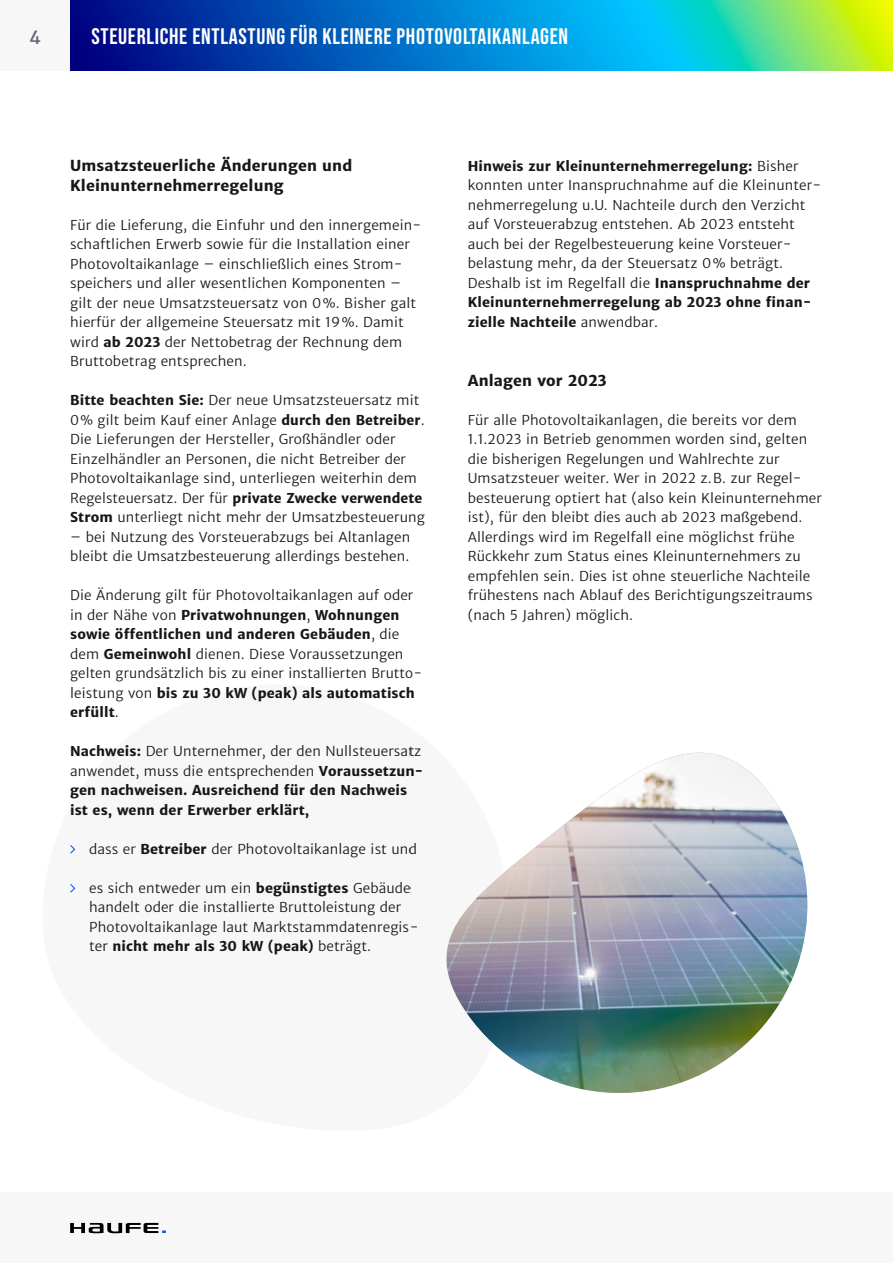
<style>
.page{position:relative;width:893px;height:1263px;background:#fff}
.page>*{position:absolute;margin:0;border:0;box-sizing:border-box;transform-origin:0 0}
.t1{font:22.5px "Bebas Neue";letter-spacing:.03em;color:#fff}
.t2{font:18px "Haufe Merriweather Sans";color:#616872}
.t3{font:700 15px/19.5px "Haufe Merriweather Sans";letter-spacing:.01em;color:#181716}
.t4{font:13.5px/19.5px "Haufe Merriweather Sans Lt";letter-spacing:.01em;color:#181716}
.t5{font:700 13.5px/19.5px "Haufe Merriweather Sans";letter-spacing:.01em;color:#181716}
.s1{font-family:"Haufe Merriweather Sans";font-weight:700}
.s2{font-family:"Haufe Merriweather Sans Lt";font-weight:400}
</style>
<div class="page">
<div style="left:0;top:1193px;width:893px;height:70px;background:#f7f7f8"></div>
<div style="left:0;top:0;width:70px;height:70px;background:#f7f7f8"></div>
<svg style="left:70px;top:0;width:823px;height:70px;background:#1c87ae"></svg>
<svg style="left:70px;top:1223px;width:96px;height:10px"></svg>
<svg style="left:70px;top:845px;width:6px;height:9px"></svg>
<svg style="left:70px;top:884px;width:6px;height:9px"></svg>
<img style="left:446px;top:752px;width:362px;height:341px">
<h2 class="t2" style="left:29px;top:26px;width:13px">4</h2>
<h1 class="t1" style="left:91px;top:23px;width:478px">STEUERLICHE ENTLASTUNG FÜR KLEINERE PHOTOVOLTAIKANLAGEN</h1>
<p class="t3" style="left:70px;top:156px;width:284px">Umsatzsteuerliche Änderungen und<br>Kleinunternehmerregelung</p>
<p class="t4" style="left:70px;top:215px;width:353px">Für die Lieferung, die Einfuhr und den innergemein&shy;schaftlichen Erwerb sowie für die Installation einer Photovoltaikanlage – einschließlich eines Strom&shy;speichers und aller wesentlichen Komponenten – gilt der neue Umsatzsteuersatz von 0 %. Bisher galt hierfür der allgemeine Steuersatz mit 19 %. Damit wird <span class="s1">ab 2023</span> der Nettobetrag der Rechnung dem Bruttobetrag entsprechen.</p>
<p class="t4" style="left:70px;top:390px;width:356px"><span class="s1">Bitte beachten Sie:</span> Der neue Umsatzsteuersatz mit 0 % gilt beim Kauf einer Anlage <span class="s1">durch den Betreiber</span>.<br>Die Lieferungen der Hersteller, Großhändler oder Einzelhändler an Personen, die nicht Betreiber der Photovoltaikanlage sind, unterliegen weiterhin dem</p>
<p class="t5" style="left:70px;top:488px;width:354px"><span class="s2">Regelsteuersatz. Der für</span> private Zwecke verwendete</p>
<p class="t4" style="left:70px;top:508px;width:356px"><span class="s1">Strom</span> unterliegt nicht mehr der Umsatzbesteuerung</p>
<p class="t4" style="left:70px;top:527px;width:341px">– bei Nutzung des Vorsteuerabzugs bei Altanlagen bleibt die Umsatzbesteuerung allerdings bestehen.</p>
<p class="t4" style="left:70px;top:586px;width:345px">Die Änderung gilt für Photovoltaikanlagen auf oder</p>
<p class="t5" style="left:70px;top:605px;width:331px"><span class="s2">in der Nähe von</span> Privatwohnungen<span class="s2">,</span> Wohnungen sowie öffentlichen und anderen Gebäuden<span class="s2">, die</span></p>
<p class="t4" style="left:70px;top:644px;width:353px">dem <span class="s1">Gemeinwohl</span> dienen. Diese Voraussetzungen gelten grundsätzlich bis zu einer installierten Brutto-</p>
<p class="t5" style="left:70px;top:683px;width:346px"><span class="s2">leistung von</span> bis zu 30 kW (peak) als automatisch erfüllt<span class="s2">.</span></p>
<p class="t4" style="left:70px;top:742px;width:355px"><span class="s1">Nachweis:</span> Der Unternehmer, der den Nullsteuersatz anwendet, muss die entsprechenden <span class="s1">Voraussetzun-</span></p>
<p class="t5" style="left:70px;top:780px;width:338px">gen nachweisen. Ausreichend für den Nachweis ist es, wenn der Erwerber erklärt,</p>
<p class="t4" style="left:89px;top:839px;width:329px">dass er <span class="s1">Betreiber</span> der Photovoltaikanlage ist und</p>
<p class="t4" style="left:89px;top:878px;width:331px">es sich entweder um ein <span class="s1">begünstigtes</span> Gebäude handelt oder die installierte Bruttoleistung der<br>Photovoltaikanlage laut Marktstammdatenregis-</p>
<p class="t5" style="left:89px;top:936px;width:284px"><span class="s2">ter</span> nicht mehr als 30 kW (peak) <span class="s2">beträgt.</span></p>
<p class="t5" style="left:468px;top:156px;width:332px">Hinweis zur Kleinunternehmerregelung: <span class="s2">Bisher</span></p>
<p class="t4" style="left:468px;top:176px;width:355px">konnten unter Inanspruchnahme auf die Kleinunter&shy;nehmerregelung u.U. Nachteile durch den Verzicht auf Vorsteuerabzug entstehen. Ab 2023 entsteht auch bei der Regelbesteuerung keine Vorsteuer&shy;belastung mehr, da der Steuersatz 0 % beträgt.<br>Deshalb ist im Regelfall die <span class="s1">Inanspruchnahme der</span></p>
<p class="t5" style="left:468px;top:293px;width:345px">Kleinunternehmerregelung ab 2023 ohne finan&shy;zielle Nachteile <span class="s2">anwendbar.</span></p>
<p class="t3" style="left:468px;top:370px;width:140px">Anlagen vor 2023</p>
<p class="t4" style="left:468px;top:410px;width:356px">Für alle Photovoltaikanlagen, die bereits vor dem 1.1.2023 in Betrieb genommen worden sind, gelten die bisherigen Regelungen und Wahlrechte zur Umsatzsteuer weiter. Wer in 2022 z. B. zur Regel&shy;besteuerung optiert hat (also kein Kleinunternehmer ist), für den bleibt dies auch ab 2023 maßgebend.<br>Allerdings wird im Regelfall eine möglichst frühe Rückkehr zum Status eines Kleinunternehmers zu empfehlen sein. Dies ist ohne steuerliche Nachteile frühestens nach Ablauf des Berichtigungszeitraums (nach 5 Jahren) möglich.</p>
</div>
